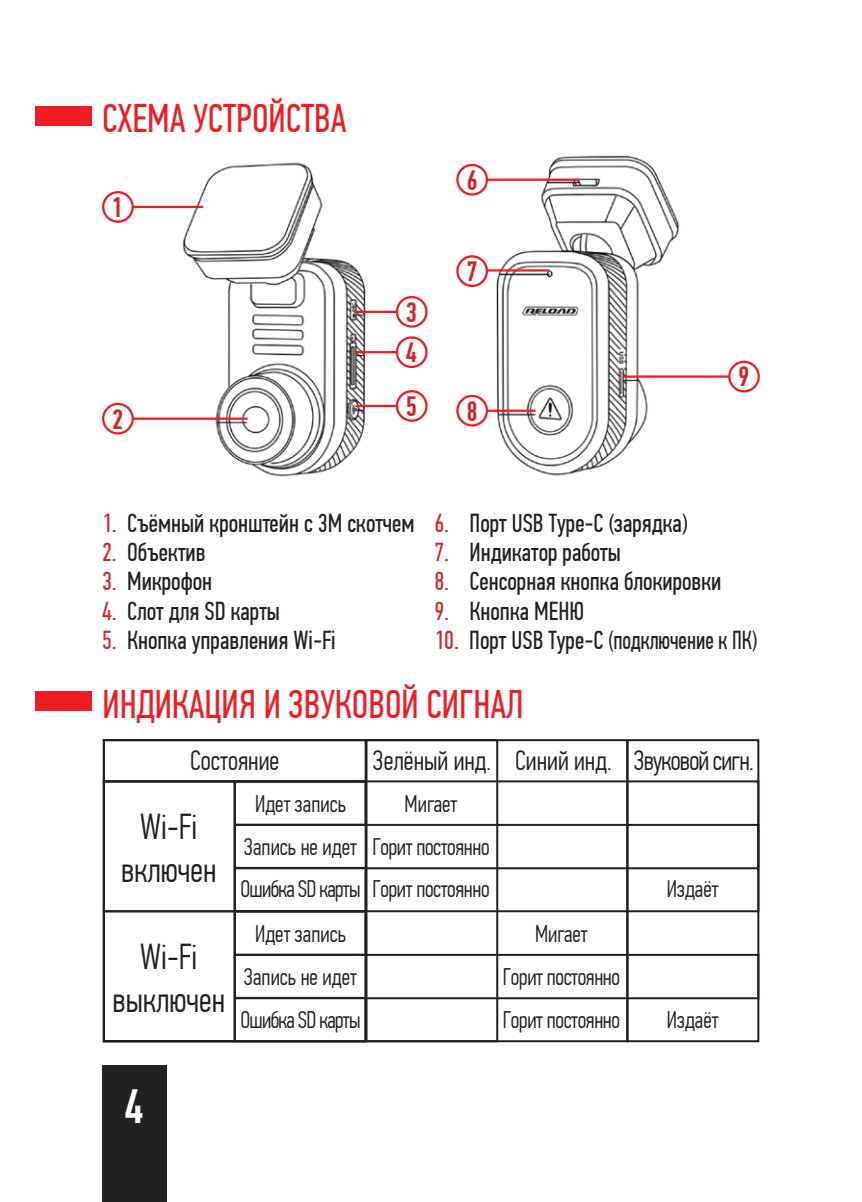
<style>
.page{position:relative;width:862px;height:1202px;background:#fff}
.page>*{position:absolute;margin:0;border:0;box-sizing:border-box;transform-origin:0 0}
.t1{font:500 48px "PF Din Text Comp Pro";color:#fff}
.Название_главы{font:40px "PF Din Text Comp Pro";color:#ee1d23}
.t2{font:300 36px "PF Din Text Comp Pro";color:#231f20}
.t3{font:300 28px "PF Din Text Comp Pro";color:#231f20}
.t4{font:300 28px "PF Din Text Comp Pro";letter-spacing:-.03em;color:#231f20}
.t5{font:500 28px "PF Din Text Comp Pro";color:#d1232a}
.Название_главы-2{font:26px "PF Din Text Comp Pro";color:#231f20}
.t6{font:300 24px "PF Din Text Comp Pro";letter-spacing:-.015em;color:#231f20}
.s1{color:#d1232a}
</style>
<div class="page">
<div style="left:102px;top:1065px;width:64px;height:137px;background:#222223"></div>
<img style="left:181px;top:155px;width:499px;height:322px">
<div style="left:35px;top:106px;width:57px;height:19px;background:#ee1d23"></div>
<div style="left:102px;top:191px;width:32px;height:32px;border:2px solid #ee1d23;border-radius:50%"></div>
<div style="left:102px;top:403px;width:32px;height:31px;border:2px solid #ee1d23;border-radius:50%"></div>
<div style="left:397px;top:297px;width:29px;height:30px;background:#fff;border-radius:50%"></div>
<div style="left:396px;top:296px;width:31px;height:32px;border:2px solid #ee1d23;border-radius:50%"></div>
<div style="left:397px;top:337px;width:29px;height:30px;background:#fff;border-radius:50%"></div>
<div style="left:396px;top:336px;width:31px;height:32px;border:2px solid #ee1d23;border-radius:50%"></div>
<div style="left:397px;top:391px;width:29px;height:30px;background:#fff;border-radius:50%"></div>
<div style="left:396px;top:390px;width:31px;height:32px;border:2px solid #ee1d23;border-radius:50%"></div>
<div style="left:457px;top:165px;width:30px;height:29px;background:#fff;border-radius:50%"></div>
<div style="left:456px;top:164px;width:32px;height:32px;border:2px solid #ee1d23;border-radius:50%"></div>
<div style="left:457px;top:256px;width:30px;height:30px;background:#fff;border-radius:50%"></div>
<div style="left:456px;top:255px;width:32px;height:32px;border:2px solid #ee1d23;border-radius:50%"></div>
<div style="left:457px;top:396px;width:30px;height:29px;background:#fff;border-radius:50%"></div>
<div style="left:456px;top:395px;width:32px;height:32px;border:2px solid #ee1d23;border-radius:50%"></div>
<div style="left:728px;top:361px;width:32px;height:31px;border:2px solid #ee1d23;border-radius:50%"></div>
<hr style="left:133px;top:206px;width:70px;height:2px;background:#ee1d23">
<hr style="left:133px;top:417px;width:115px;height:3px;background:#ee1d23">
<hr style="left:354px;top:311px;width:43px;height:2px;background:#ee1d23">
<hr style="left:355px;top:351px;width:43px;height:2px;background:#ee1d23">
<hr style="left:355px;top:405px;width:42px;height:2px;background:#ee1d23">
<hr style="left:487px;top:179px;width:92px;height:2px;background:#ee1d23">
<hr style="left:486px;top:269px;width:63px;height:3px;background:#ee1d23">
<hr style="left:487px;top:410px;width:48px;height:2px;background:#ee1d23">
<hr style="left:622px;top:375px;width:107px;height:3px;background:#ee1d23">
<div style="left:36px;top:692px;width:56px;height:19px;background:#ee1d23"></div>
<div style="left:365px;top:739px;width:133px;height:303px;border:2px solid #231f20"></div>
<div style="left:103px;top:739px;width:264px;height:43px;border:2px solid #231f20"></div>
<div style="left:234px;top:780px;width:133px;height:46px;border:2px solid #231f20"></div>
<div style="left:234px;top:824px;width:525px;height:45px;border:2px solid #231f20"></div>
<div style="left:234px;top:867px;width:133px;height:45px;border:2px solid #231f20"></div>
<div style="left:103px;top:780px;width:656px;height:132px;border:2px solid #231f20"></div>
<div style="left:234px;top:910px;width:133px;height:46px;border:2px solid #231f20"></div>
<div style="left:234px;top:954px;width:525px;height:45px;border:2px solid #231f20"></div>
<div style="left:234px;top:997px;width:133px;height:45px;border:2px solid #231f20"></div>
<div style="left:103px;top:910px;width:264px;height:132px;border:2px solid #231f20"></div>
<div style="left:626px;top:739px;width:133px;height:303px;border:2px solid #231f20"></div>
<p class="Название_главы" style="left:102px;top:96px;width:246px">СХЕМА УСТРОЙСТВА</p>
<p class="t5" style="left:111px;top:191px;width:13px">1</p>
<p class="t5" style="left:112px;top:403px;width:13px">2</p>
<p class="t5" style="left:406px;top:296px;width:13px">3</p>
<p class="t5" style="left:406px;top:336px;width:13px">4</p>
<p class="t5" style="left:406px;top:390px;width:13px">5</p>
<p class="t5" style="left:466px;top:164px;width:13px">6</p>
<p class="t5" style="left:466px;top:255px;width:13px">7</p>
<p class="t5" style="left:466px;top:395px;width:13px">8</p>
<p class="t5" style="left:738px;top:361px;width:13px">9</p>
<p class="Название_главы-2" style="left:102px;top:508px;width:314px"><span class="s1">1.</span> Съёмный кронштейн с 3М скотчем</p>
<p class="Название_главы-2" style="left:102px;top:537px;width:105px"><span class="s1">2.</span> Объектив</p>
<p class="Название_главы-2" style="left:102px;top:567px;width:112px"><span class="s1">3.</span> Микрофон</p>
<p class="Название_главы-2" style="left:102px;top:596px;width:179px"><span class="s1">4.</span> Слот для SD карты</p>
<p class="Название_главы-2" style="left:102px;top:625px;width:235px"><span class="s1">5.</span> Кнопка управления Wi-Fi</p>
<p class="Название_главы-2" style="left:434px;top:508px;width:254px"><span class="s1">6.</span> Порт USB Type-C (зарядка)</p>
<p class="Название_главы-2" style="left:434px;top:537px;width:188px"><span class="s1">7.</span> Индикатор работы</p>
<p class="Название_главы-2" style="left:434px;top:567px;width:288px"><span class="s1">8.</span> Сенсорная кнопка блокировки</p>
<p class="Название_главы-2" style="left:434px;top:596px;width:151px"><span class="s1">9.</span> Кнопка МЕНЮ</p>
<p class="Название_главы-2" style="left:434px;top:625px;width:324px"><span class="s1">10.</span> Порт USB Type-C (подключение к ПК)</p>
<p class="Название_главы" style="left:103px;top:681px;width:423px">ИНДИКАЦИЯ И ЗВУКОВОЙ СИГНАЛ</p>
<p class="t3" style="left:190px;top:745px;width:91px">Состояние</p>
<p class="t3" style="left:373px;top:745px;width:119px">Зелёный инд.</p>
<p class="t3" style="left:515px;top:745px;width:98px">Синий инд.</p>
<p class="t4" style="left:634px;top:745px;width:121px">Звуковой сигн.</p>
<p class="t6" style="left:255px;top:790px;width:92px">Идет запись</p>
<p class="t6" style="left:244px;top:833px;width:114px">Запись не идет</p>
<p class="t6" style="left:240px;top:875px;width:122px">Ошибка SD карты</p>
<p class="t6" style="left:255px;top:920px;width:92px">Идет запись</p>
<p class="t6" style="left:244px;top:963px;width:114px">Запись не идет</p>
<p class="t6" style="left:240px;top:1006px;width:122px">Ошибка SD карты</p>
<p class="t6" style="left:404px;top:790px;width:54px">Мигает</p>
<p class="t6" style="left:372px;top:833px;width:119px">Горит постоянно</p>
<p class="t6" style="left:372px;top:875px;width:119px">Горит постоянно</p>
<p class="t2" style="left:140px;top:806px;width:59px">Wi-Fi</p>
<p class="t2" style="left:121px;top:849px;width:97px">включен</p>
<p class="t6" style="left:667px;top:875px;width:53px">Издаёт</p>
<p class="t6" style="left:535px;top:920px;width:54px">Мигает</p>
<p class="t6" style="left:503px;top:963px;width:119px">Горит постоянно</p>
<p class="t6" style="left:503px;top:1006px;width:119px">Горит постоянно</p>
<p class="t6" style="left:667px;top:1006px;width:53px">Издаёт</p>
<p class="t2" style="left:140px;top:936px;width:59px">Wi-Fi</p>
<p class="t2" style="left:112px;top:979px;width:114px">выключен</p>
<h1 class="t1" style="left:124px;top:1079px;width:21px">4</h1>
</div>
